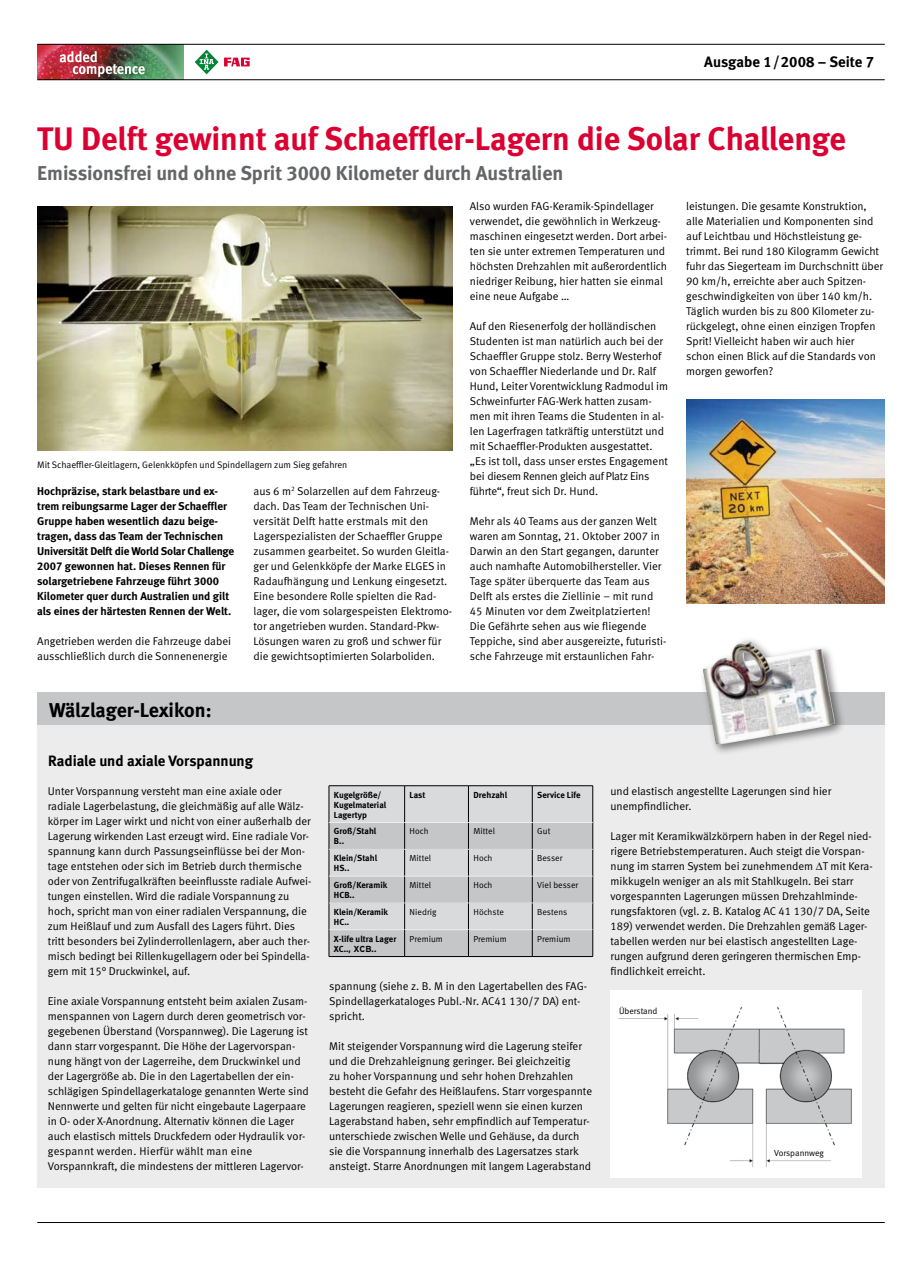
<style>
.page{position:relative;width:922px;height:1276px;background:#fff}
.page>*{position:absolute;margin:0;border:0;box-sizing:border-box;transform-origin:0 0}
.t1{font:32.5px "Meta Bold LF";color:#db0031}
.t2{font:20px "Meta Bold LF";color:#646567}
.t3{font:20px "Meta Bold LF";letter-spacing:-.005em;color:#000}
.t4{font:15px "Meta Bold LF";letter-spacing:-.005em;color:#000}
.t5{font:11.25px/15px "Meta Normal LF";color:#000}
.t6{font:11.25px/15px "Meta Bold LF";color:#000}
.t7{font:9.38px "Meta Normal LF";color:#000}
.t8{font:8.75px/10px "Meta Bold LF";color:#000}
.t9{font:8.75px "Meta Normal LF";letter-spacing:.005em;color:#000}
.t10{font:700 8.75px "Interstate";color:#000}
.s1{font-family:"Meta Bold LF";font-weight:400}
.s2{font-family:"Interstate";font-weight:700}
.s3{font-family:"Arial"}
</style>
<div class="page">
<svg style="left:224px;top:58px;width:25px;height:8px"></svg>
<svg style="left:195px;top:50px;width:23px;height:24px"></svg>
<img style="left:37px;top:45px;width:146px;height:34px">
<img style="left:60px;top:51px;width:85px;height:26px">
<hr style="left:37px;top:44px;width:847px;height:1px;background:#000">
<hr style="left:37px;top:79px;width:847px;height:1px;background:#000">
<hr style="left:37px;top:1222px;width:847px;height:1px;background:#000">
<div style="left:37px;top:692px;width:847px;height:45px;background:#c5c6c8"></div>
<div style="left:37px;top:725px;width:847px;height:462px;background:#ececed"></div>
<div style="left:697px;top:635px;width:150px;height:122px;background:#000;opacity:.5"></div>
<img style="left:702px;top:640px;width:133px;height:104px">
<img style="left:37px;top:206px;width:415px;height:244px">
<img style="left:686px;top:400px;width:198px;height:204px">
<img style="left:610px;top:990px;width:251px;height:187px">
<svg style="left:328px;top:785px;width:265px;height:171px;background:#cbcccd"></svg>
<hr style="left:329px;top:956px;width:75px;height:1px;background:#000">
<hr style="left:404px;top:956px;width:64px;height:1px;background:#000">
<hr style="left:468px;top:956px;width:64px;height:1px;background:#000">
<hr style="left:532px;top:956px;width:60px;height:1px;background:#000">
<h3 class="t4" style="left:704px;top:53px;width:159px">Ausgabe 1/2008 – Seite</h3>
<h1 class="t1" style="left:37px;top:119px;width:810px">TU Delft gewinnt auf Schaeffler-Lagern die Solar Challenge</h1>
<h2 class="t2" style="left:37px;top:161px;width:527px">Emissionsfrei und ohne Sprit 3000 Kilometer durch Australien</h2>
<p class="t7" style="left:37px;top:459px;width:311px">Mit Schaeffler-Gleitlagern, Gelenkköpfen und Spindellagern zum Sieg gefahren</p>
<p class="t6" style="left:37px;top:483px;width:198px">Hochpräzise, stark belastbare und ex&shy;trem reibungsarme Lager der Schaeffler Gruppe haben wesentlich dazu beige&shy;tragen, dass das Team der Technischen Universität Delft die World Solar Challenge 2007 gewonnen hat. Dieses Rennen für solargetriebene Fahrzeuge führt 3000<br>Kilometer quer durch Australien und gilt als eines der härtesten Rennen der Welt.</p>
<p class="t5" style="left:37px;top:633px;width:195px">Angetrieben werden die Fahrzeuge dabei ausschließlich durch die Sonnenenergie</p>
<h2 class="t3" style="left:49px;top:698px;width:164px">Wälzlager-Lexikon:</h2>
<p class="t5" style="left:253px;top:483px;width:200px">aus 6 m<sup>2</sup> Solarzellen auf dem Fahrzeug&shy;dach. Das Team der Technischen Uni&shy;versität Delft hatte erstmals mit den Lagerspezialisten der Schaeffler Gruppe zusammen gearbeitet. So wurden Gleitla&shy;ger und Gelenkköpfe der Marke ELGES in Radaufhängung und Lenkung eingesetzt.<br>Eine besondere Rolle spielten die Rad&shy;lager, die vom solargespeisten Elektromo&shy;tor angetrieben wurden. Standard-Pkw-Lösungen waren zu groß und schwer für die gewichtsoptimierten Solarboliden.</p>
<h3 class="t4" style="left:48px;top:752px;width:206px">Radiale und axiale Vorspannung</h3>
<p class="t5" style="left:469px;top:198px;width:199px">Also wurden FAG-Keramik-Spindellager verwendet, die gewöhnlich in Werkzeug&shy;maschinen eingesetzt werden. Dort arbei&shy;ten sie unter extremen Temperaturen und höchsten Drehzahlen mit außerordentlich niedriger Reibung, hier hatten sie einmal eine neue Aufgabe …</p>
<p class="t5" style="left:469px;top:318px;width:200px">Auf den Riesenerfolg der holländischen Studenten ist man natürlich auch bei der Schaeffler Gruppe stolz. Berry Westerhof von Schaeffler Niederlande und Dr. Ralf Hund, Leiter Vorentwicklung Radmodul im Schweinfurter FAG-Werk hatten zusam&shy;men mit ihren Teams die Studenten in al&shy;len Lagerfragen tatkräftig unterstützt und mit Schaeffler-Produkten ausgestattet. „Es ist toll, dass unser erstes Engagement bei diesem Rennen gleich auf Platz Eins führte“, freut sich Dr. Hund.</p>
<p class="t5" style="left:469px;top:513px;width:198px">Mehr als 40 Teams aus der ganzen Welt waren am Sonntag, 21. Oktober 2007 in Darwin an den Start gegangen, darunter auch namhafte Automobilhersteller. Vier Tage später überquerte das Team aus Delft als erstes die Ziellinie – mit rund 45 Minuten vor dem Zweitplatzierten!<br>Die Gefährte sehen aus wie fliegende Teppiche, sind aber ausgereizte, futuristi&shy;sche Fahrzeuge mit erstaunlichen Fahr-</p>
<p class="t5" style="left:686px;top:198px;width:198px">leistungen. Die gesamte Konstruktion, alle Materialien und Komponenten sind auf Leichtbau und Höchstleistung ge&shy;trimmt. Bei rund 180 Kilogramm Gewicht fuhr das Siegerteam im Durchschnitt über 90 km/h, erreichte aber auch Spitzen&shy;geschwindigkeiten von über 140 km/h.<br>Täglich wurden bis zu 800 Kilometer zu&shy;rückgelegt, ohne einen einzigen Tropfen Sprit! Vielleicht haben wir auch hier schon einen Blick auf die Standards von morgen geworfen?</p>
<p class="t5" style="left:48px;top:783px;width:265px">Unter Vorspannung versteht man eine axiale oder radiale Lagerbelastung, die gleichmäßig auf alle Wälz&shy;körper im Lager wirkt und nicht von einer außerhalb der Lagerung wirkenden Last erzeugt wird. Eine radiale Vor&shy;spannung kann durch Passungseinflüsse bei der Mon&shy;tage entstehen oder sich im Betrieb durch thermische oder von Zentrifugalkräften beeinflusste radiale Aufwei&shy;tungen einstellen. Wird die radiale Vorspannung zu hoch, spricht man von einer radialen Verspannung, die zum Heißlauf und zum Ausfall des Lagers führt. Dies tritt besonders bei Zylinderrollenlagern, aber auch ther&shy;misch bedingt bei Rillenkugellagern oder bei Spindella&shy;gern mit 15° Druckwinkel, auf.</p>
<p class="t5" style="left:48px;top:993px;width:262px">Eine axiale Vorspannung entsteht beim axialen Zusam&shy;menspannen von Lagern durch deren geometrisch vor&shy;gegebenen Überstand (Vorspannweg). Die Lagerung ist dann starr vorgespannt. Die Höhe der Lagervorspan&shy;nung hängt von der Lagerreihe, dem Druckwinkel und der Lagergröße ab. Die in den Lagertabellen der ein&shy;schlägigen Spindellagerkataloge genannten Werte sind Nennwerte und gelten für nicht eingebaute Lagerpaare in O- oder X-Anordnung. Alternativ können die Lager auch elastisch mittels Druckfedern oder Hydraulik vor&shy;gespannt werden. Hierfür wählt man eine Vorspannkraft, die mindestens der mittleren Lagervor-</p>
<p class="t8" style="left:334px;top:789px;width:54px">Kugelgröße/<br>Kugelmaterial<br>Lagertyp</p>
<p class="t8" style="left:409px;top:789px;width:17px">Last</p>
<p class="t8" style="left:473px;top:789px;width:35px">Drehzahl</p>
<p class="t8" style="left:537px;top:789px;width:45px">Service Life</p>
<p class="t8" style="left:334px;top:826px;width:44px">Groß/Stahl</p>
<p class="t10" style="left:334px;top:836px;width:12px"><span class="s1">B</span>..</p>
<p class="t9" style="left:409px;top:826px;width:21px">Hoch</p>
<p class="t9" style="left:473px;top:826px;width:23px">Mittel</p>
<p class="t9" style="left:537px;top:826px;width:15px">Gut</p>
<p class="t8" style="left:334px;top:853px;width:45px">Klein/Stahl<br>HS<span class="s2">..</span></p>
<p class="t9" style="left:409px;top:853px;width:23px">Mittel</p>
<p class="t9" style="left:473px;top:853px;width:21px">Hoch</p>
<p class="t9" style="left:537px;top:853px;width:27px">Besser</p>
<p class="t8" style="left:334px;top:880px;width:55px">Groß/Keramik<br>HCB<span class="s2">..</span></p>
<p class="t9" style="left:409px;top:880px;width:23px">Mittel</p>
<p class="t9" style="left:473px;top:880px;width:21px">Hoch</p>
<p class="t9" style="left:537px;top:880px;width:42px">Viel besser</p>
<p class="t8" style="left:334px;top:906px;width:56px">Klein/Keramik<br>HC<span class="s2">..</span></p>
<p class="t9" style="left:409px;top:906px;width:28px">Niedrig</p>
<p class="t9" style="left:473px;top:906px;width:32px">Höchste</p>
<p class="t9" style="left:537px;top:906px;width:31px">Bestens</p>
<p class="t8" style="left:334px;top:933px;width:64px">X-life ultra Lager</p>
<p class="t10" style="left:334px;top:943px;width:44px"><span class="s1">XC</span>.., XCB..</p>
<p class="t9" style="left:409px;top:933px;width:35px">Premium</p>
<p class="t9" style="left:473px;top:933px;width:35px">Premium</p>
<p class="t9" style="left:537px;top:933px;width:35px">Premium</p>
<p class="t5" style="left:329px;top:978px;width:259px">spannung (siehe z. B. M in den Lagertabellen des FAG-<br>Spindellagerkataloges Publ.-Nr. AC41 130/7 DA) ent&shy;spricht.</p>
<p class="t5" style="left:329px;top:1038px;width:264px">Mit steigender Vorspannung wird die Lagerung steifer und die Drehzahleignung geringer. Bei gleichzeitig<br>zu hoher Vorspannung und sehr hohen Drehzahlen besteht die Gefahr des Heißlaufens. Starr vorgespannte Lagerungen reagieren, speziell wenn sie einen kurzen Lagerabstand haben, sehr empfindlich auf Temperatur&shy;unterschiede zwischen Welle und Gehäuse, da durch sie die Vorspannung innerhalb des Lagersatzes stark ansteigt. Starre Anordnungen mit langem Lagerabstand</p>
<p class="t5" style="left:610px;top:783px;width:222px">und elastisch angestellte Lagerungen sind hier unempfindlicher.</p>
<p class="t5" style="left:610px;top:828px;width:263px">Lager mit Keramikwälzkörpern haben in der Regel nied&shy;rigere Betriebstemperaturen. Auch steigt die Vorspan&shy;nung im starren System bei zunehmendem <span class="s3">∆</span>T mit Kera&shy;mikkugeln weniger an als mit Stahlkugeln. Bei starr vorgespannten Lagerungen müssen Drehzahlminde&shy;rungsfaktoren (vgl. z. B. Katalog AC 41 130/7 DA, Seite 189) verwendet werden. Die Drehzahlen gemäß Lager&shy;tabellen werden nur bei elastisch angestellten Lage&shy;rungen aufgrund deren geringeren thermischen Emp&shy;findlichkeit erreicht.</p>
<p class="t9" style="left:619px;top:1006px;width:40px">Überstand</p>
<p class="t9" style="left:774px;top:1148px;width:51px">Vorspannweg</p>
</div>
